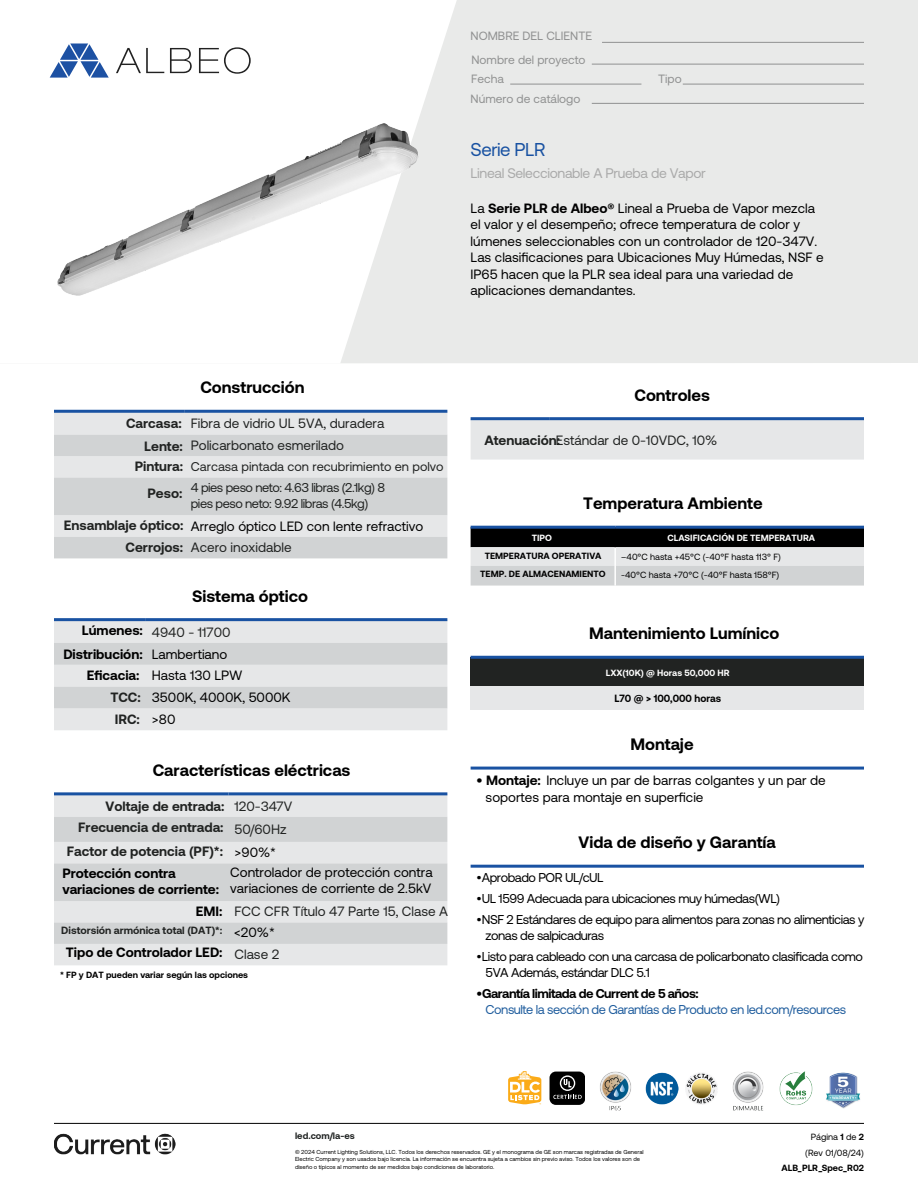
<style>
.page{position:relative;width:918px;height:1188px;background:#fff}
.page>*{position:absolute;margin:0;border:0;box-sizing:border-box;transform-origin:0 0}
.t1{font:18.6px "Aeonik";letter-spacing:-.025em;color:#1952a2}
.t2{font:700 16.5px "Aeonik";color:#000}
.t3{font:13.95px "Aeonik";letter-spacing:-.025em;color:#aaa}
.t4{font:13.5px/16.5px "Aeonik";color:#000}
.t5{font:13.5px/21.6px "Aeonik";color:#212322}
.t6{font:700 13.5px/16.2px "Aeonik";color:#000}
.t7{font:700 13.5px/21.1px "Aeonik";color:#212322}
.t8{font:12.9px/16.2px "Aeonik";letter-spacing:-.035em;color:#000}
.t9{font:12.9px/16.2px "Aeonik";letter-spacing:-.035em;color:#212322}
.t10{font:12.9px "Aeonik";letter-spacing:-.035em;color:#215e9e}
.t11{font:700 12.9px "Aeonik";letter-spacing:-.035em;color:#000}
.t12{font:12.75px "Aeonik";color:#212322}
.t13{font:12px/19.5px "Aeonik";color:#909191}
.t14{font:700 10.5px "Aeonik";color:#212322}
.t15{font:700 10.5px "Aeonik";color:#000;scale:.95 1}
.t16{font:700 9.3px "Aeonik";color:#202322}
.t17{font:700 9px "Aeonik";color:#000}
.t18{font:9px/15.8px "Aeonik";color:#000;text-align:right}
.t19{font:700 9px "Aeonik";color:#fff}
.t20{font:5.85px/7.5px "Aeonik";color:#000}
.s1{font-weight:700}
.s2{font-weight:700;font-size:13.5px}
.s3{font-weight:700;color:#212322}
.s4{color:#212322}
.s5{font-weight:400}
.s6{font-weight:400;color:#000}
.s7{font-weight:700;color:#000}
.s8{font-weight:400;font-size:13.5px;color:#000}
.s9{font-weight:400;color:#212322}
</style>
<div class="page">
<div style="left:457px;top:0;width:461px;height:363px;background:#e9eae9"></div>
<svg style="left:49px;top:1px;width:408px;height:362px"></svg>
<hr style="left:592px;top:64px;width:272px;height:1px;background:#909191">
<hr style="left:510px;top:84px;width:131px;height:1px;background:#909191">
<hr style="left:683px;top:84px;width:181px;height:1px;background:#909191">
<hr style="left:592px;top:103px;width:272px;height:1px;background:#909191">
<hr style="left:54px;top:1123px;width:810px;height:1px;background:#000">
<img style="left:54px;top:1133px;width:122px;height:22px">
<svg style="left:50px;top:43px;width:59px;height:35px"></svg>
<svg style="left:116px;top:48px;width:48px;height:25px"></svg>
<svg style="left:170px;top:48px;width:22px;height:25px"></svg>
<svg style="left:199px;top:47px;width:52px;height:27px"></svg>
<hr style="left:471px;top:865px;width:393px;height:3px;background:#1952a2">
<hr style="left:471px;top:767px;width:393px;height:3px;background:#1952a2">
<div style="left:471px;top:420px;width:393px;height:40px;background:#e6e7e8"></div>
<hr style="left:471px;top:417px;width:79px;height:3px;background:#1952a2">
<hr style="left:550px;top:417px;width:314px;height:3px;background:#1952a2">
<svg style="left:471px;top:529px;width:393px;height:57px;background:#969797"></svg>
<hr style="left:471px;top:526px;width:144px;height:3px;background:#1952a2">
<hr style="left:615px;top:526px;width:249px;height:3px;background:#1952a2">
<div style="left:471px;top:657px;width:393px;height:29px;background:#212322"></div>
<div style="left:471px;top:686px;width:393px;height:23px;background:#e6e7e8"></div>
<hr style="left:471px;top:656px;width:393px;height:3px;background:#1952a2">
<svg style="left:54px;top:621px;width:393px;height:109px;background:#dddedf"></svg>
<hr style="left:54px;top:618px;width:92px;height:3px;background:#1952a2">
<hr style="left:146px;top:618px;width:301px;height:3px;background:#1952a2">
<div style="left:54px;top:795px;width:393px;height:170px;background:#e6e7e8"></div>
<svg style="left:54px;top:817px;width:393px;height:127px;background:#d8d9da"></svg>
<hr style="left:54px;top:792px;width:174px;height:3px;background:#1952a2">
<hr style="left:228px;top:792px;width:219px;height:3px;background:#1952a2">
<div style="left:54px;top:413px;width:393px;height:22px;background:#e6e7e8"></div>
<svg style="left:54px;top:435px;width:393px;height:123px;background:#d8dadb"></svg>
<hr style="left:54px;top:410px;width:131px;height:3px;background:#1952a2">
<hr style="left:185px;top:410px;width:262px;height:3px;background:#1952a2">
<img style="left:779px;top:1071px;width:34px;height:34px">
<div style="left:550px;top:1072px;width:35px;height:32px;background:#000;border-radius:6px"></div>
<svg style="left:553px;top:1075px;width:29px;height:24px"></svg>
<img style="left:646px;top:1072px;width:32px;height:32px">
<img style="left:826px;top:1072px;width:35px;height:37px">
<img style="left:600px;top:1071px;width:31px;height:40px">
<img style="left:732px;top:1071px;width:32px;height:40px">
<img style="left:49px;top:115px;width:388px;height:211px">
<img style="left:686px;top:1073px;width:32px;height:31px">
<svg style="left:508px;top:1071px;width:33px;height:33px"></svg>
<hr style="left:602px;top:42px;width:262px;height:1px;background:#909191">
<p class="t13" style="left:471px;top:26px;width:123px">NOMBRE DEL CLIENTE</p>
<p class="t13" style="left:471px;top:50px;width:116px">Nombre del proyecto<br>Fecha</p>
<p class="t13" style="left:471px;top:89px;width:111px">Número de catálogo</p>
<p class="t13" style="left:658px;top:69px;width:25px">Tipo</p>
<h1 class="t1" style="left:471px;top:139px;width:76px">Serie PLR</h1>
<p class="t3" style="left:471px;top:165px;width:237px">Lineal Seleccionable A Prueba de Vapor</p>
<p class="t4" style="left:471px;top:200px;width:355px">La <span class="s1">Serie PLR de Albeo®</span> Lineal a Prueba de Vapor mezcla el valor y el desempeño; ofrece temperatura de color y lúmenes seleccionables con un controlador de 120-347V.<br>Las clasificaciones para Ubicaciones Muy Húmedas, NSF e IP65 hacen que la PLR sea ideal para una variedad de aplicaciones demandantes.</p>
<p class="t2" style="left:200px;top:378px;width:106px">Construcción</p>
<p class="t5" style="left:144px;top:413px;width:242px;text-indent:-18px"><span class="s1">Carcasa:</span> Fibra de vidrio UL 5VA, duradera<br><span class="s1">Lente:</span> Policarbonato esmerilado</p>
<p class="t12" style="left:135px;top:459px;width:310px"><span class="s2">Pintura:</span> Carcasa pintada con recubrimiento en polvo</p>
<p class="t9" style="left:191px;top:480px;width:196px;text-indent:-43px"><span class="s2">Peso:</span> 4 pies peso neto: 4.63 libras (2.1kg) 8 pies peso neto: 9.92 libras (4.5kg)</p>
<p class="t4" style="left:126px;top:515px;width:299px;line-height:21.6px;text-indent:-62px"><span class="s3">Ensamblaje óptico:</span> Arreglo óptico LED con lente refractivo<br><span class="s3">Cerrojos:</span> <span class="s4">Acero inoxidable</span></p>
<p class="t2" style="left:192px;top:587px;width:117px">Sistema óptico</p>
<p class="t5" style="left:82px;top:621px;width:150px"><sup>Lúmenes:</sup> 4940 - 11700</p>
<p class="t6" style="left:63px;top:646px;width:166px">Distribución: <span class="s5">Lambertiano</span></p>
<p class="t4" style="left:87px;top:668px;width:158px"><span class="s1">Eficacia:</span> Hasta 130 LPW</p>
<p class="t4" style="left:110px;top:689px;width:182px"><span class="s3">TCC:</span> 3500K, 4000K, 5000K</p>
<p class="t7" style="left:115px;top:709px;width:62px">IRC: <span class="s6">&gt;80</span></p>
<p class="t2" style="left:153px;top:760px;width:199px">Características eléctricas</p>
<p class="t7" style="left:78px;top:795px;width:215px;text-indent:27px">Voltaje de entrada: <span class="s5">120-347V<br></span>Frecuencia de entrada: <span class="s5">50/60Hz</span></p>
<p class="t7" style="left:67px;top:841px;width:211px">Factor de potencia (PF)*: <span class="s6">&gt;90%*</span></p>
<p class="t6" style="left:62px;top:865px;width:158px">Protección contra variaciones de corriente:</p>
<p class="t4" style="left:230px;top:864px;width:204px">Controlador de protección contra variaciones de corriente de 2.5kV</p>
<p class="t5" style="left:196px;top:901px;width:254px"><span class="s7">EMI:</span> FCC CFR Título 47 Parte 15, Clase A</p>
<p class="t14" style="left:61px;top:925px;width:215px">Distorsión armónica total (DAT)*: <span class="s8">&lt;20%*</span></p>
<p class="t6" style="left:66px;top:944px;width:215px">Tipo de Controlador LED: <span class="s9">Clase 2</span></p>
<p class="t17" style="left:60px;top:969px;width:190px">* FP y DAT pueden variar según las opciones</p>
<p class="t2" style="left:634px;top:386px;width:77px">Controles</p>
<p class="t5" style="left:484px;top:429px;width:234px"><span class="s1">Atenuación:</span>Estándar de 0-10VDC, 10%</p>
<p class="t2" style="left:583px;top:494px;width:181px">Temperatura Ambiente</p>
<p class="t19" style="left:532px;top:533px;width:22px">TIPO</p>
<p class="t19" style="left:667px;top:533px;width:149px">CLASIFICACIÓN DE TEMPERATURA</p>
<p class="t17" style="left:485px;top:551px;width:118px">TEMPERATURA OPERATIVA</p>
<p class="t18" style="left:621px;top:549px;width:161px">–40°C hasta +45°C (-40°F hasta 113° F)</p>
<p class="t17" style="left:480px;top:568px;width:127px">TEMP. DE ALMACENAMIENTO</p>
<p class="t18" style="left:621px;top:567px;width:160px">-40°C hasta +70°C (-40°F hasta 158°F)</p>
<p class="t2" style="left:589px;top:624px;width:192px">Mantenimiento Lumínico</p>
<p class="t19" style="left:606px;top:667px;width:125px">LXX(10K) @ Horas 50,000 HR</p>
<p class="t15" style="left:614px;top:692px;width:114px">L70 @ &gt; 100,000 horas</p>
<p class="t2" style="left:631px;top:735px;width:65px">Montaje</p>
<p class="t4" style="left:486px;top:773px;width:342px;text-indent:-9px"><span class="s1">• Montaje:</span> Incluye un par de barras colgantes y un par de soportes para montaje en superficie</p>
<p class="t2" style="left:579px;top:833px;width:199px">Vida de diseño y Garantía</p>
<p class="t8" style="left:477px;top:870px;width:129px">•Aprobado POR UL/cUL</p>
<p class="t8" style="left:477px;top:891px;width:305px">•UL 1599 Adecuada para ubicaciones muy húmedas(WL)</p>
<p class="t8" style="left:486px;top:911px;width:380px;text-indent:-9px">•NSF 2 Estándares de equipo para alimentos para zonas no alimenticias y zonas de salpicaduras</p>
<p class="t8" style="left:486px;top:948px;width:379px;text-indent:-9px">•Listo para cableado con una carcasa de policarbonato clasificada como<br>5VA Además, estándar DLC 5.1</p>
<p class="t11" style="left:477px;top:986px;width:224px">•Garantía limitada de Current de 5 años:</p>
<p class="t10" style="left:486px;top:1003px;width:362px">Consulte la sección de Garantías de Producto en led.com/resources</p>
<p class="t16" style="left:295px;top:1131px;width:61px">led.com/la-es</p>
<p class="t20" style="left:295px;top:1148px;width:350px">© 2024 Current Lighting Solutions, LLC. Todos los derechos reservados. GE y el monograma de GE son marcas registradas de General<br>Electric Company y son usados bajo licencia. La información se encuentra sujeta a cambios sin previo aviso. Todos los valores son de diseño o típicos al momento de ser medidos bajo condiciones de laboratorio.</p>
<p class="t18" style="left:805px;top:1129px;width:60px">Página <span class="s1">1</span> de <span class="s1">2 </span>(Rev 01/08/24)</p>
<p class="t17" style="left:781px;top:1163px;width:84px">ALB_PLR_Spec_R02</p>
</div>
